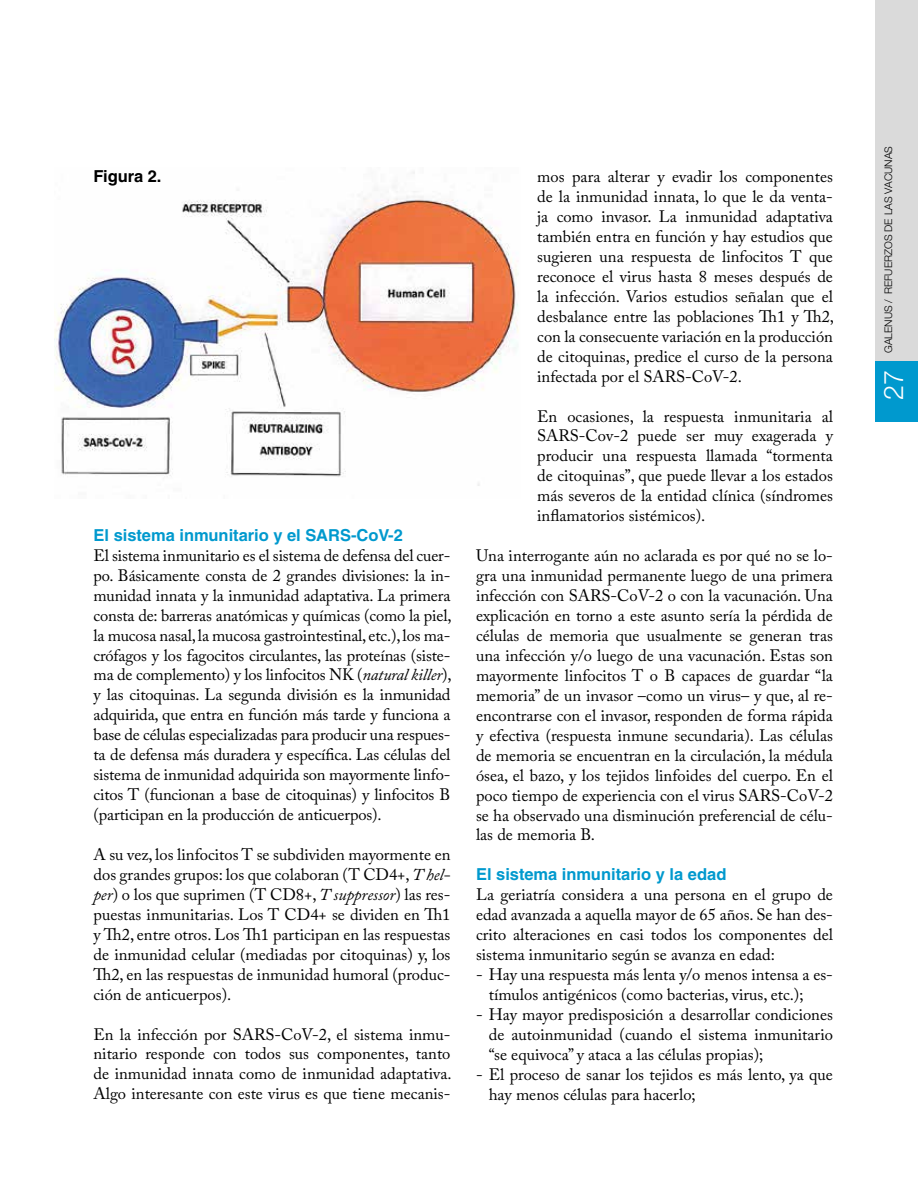
<style>
.page{position:relative;width:918px;height:1188px;background:#fff}
.page>*{position:absolute;margin:0;border:0;box-sizing:border-box;transform-origin:0 0}
.t1{font:300 27px "Helvetica Neue";color:#fff}
.t2{font:16.5px/20px "Adobe Caslon Pro";color:#000;text-align:justify}
.t3{font:700 16.5px "Helvetica LT Std";color:#0099ce}
.t4{font:700 16.5px "Helvetica LT Std";color:#000}
.t5{font:300 10.5px "Helvetica Neue";color:#000}
.s1{font-style:italic}
</style>
<div class="page">
<img style="left:54px;top:172px;width:465px;height:314px">
<div style="left:875px;top:0;width:43px;height:412px;background:#dadada"></div>
<div style="left:875px;top:361px;width:43px;height:61px;background:#0099ce"></div>
<p class="t4" style="left:94px;top:166px;width:70px">Figura 2.</p>
<p class="t3" style="left:94px;top:525px;width:311px">El sistema inmunitario y el SARS-CoV-2</p>
<p class="t2" style="left:94px;top:545px;width:360px">El sistema inmunitario es el sistema de defensa del cuer&shy;po. Básicamente consta de 2 grandes divisiones: la in&shy;munidad innata y la inmunidad adaptativa. La primera consta de: barreras anatómicas y químicas (como la piel, la mucosa nasal, la mucosa gastrointestinal, etc.), los ma&shy;crófagos y los fagocitos circulantes, las proteínas (siste&shy;ma de complemento) y los linfocitos NK (<span class="s1">natural killer</span>), y las citoquinas. La segunda división es la inmunidad adquirida, que entra en función más tarde y funciona a base de células especializadas para producir una respues&shy;ta de defensa más duradera y específica. Las células del sistema de inmunidad adquirida son mayormente linfo&shy;citos T (funcionan a base de citoquinas) y linfocitos B (participan en la producción de anticuerpos).</p>
<p class="t2" style="left:94px;top:844px;width:358px">A su vez, los linfocitos T se subdividen mayormente en dos grandes grupos: los que colaboran (T CD4+, <span class="s1">T hel&shy;per</span>) o los que suprimen (T CD8+, <span class="s1">T suppressor</span>) las res&shy;puestas inmunitarias. Los T CD4+ se dividen en Th1 y Th2, entre otros. Los Th1 participan en las respuestas de inmunidad celular (mediadas por citoquinas) y, los Th2, en las respuestas de inmunidad humoral (produc&shy;ción de anticuerpos).</p>
<p class="t2" style="left:94px;top:1024px;width:360px">En la infección por SARS-CoV-2, el sistema inmu&shy;nitario responde con todos sus componentes, tanto de inmunidad innata como de inmunidad adaptativa.<br>Algo interesante con este virus es que tiene mecanis-</p>
<p class="t2" style="left:537px;top:166px;width:298px">mos para alterar y evadir los componentes de la inmunidad innata, lo que le da venta&shy;ja como invasor. La inmunidad adaptativa también entra en función y hay estudios que sugieren una respuesta de linfocitos T que reconoce el virus hasta 8 meses después de la infección. Varios estudios señalan que el desbalance entre las poblaciones Th1 y Th2, con la consecuente variación en la producción de citoquinas, predice el curso de la persona infectada por el SARS-CoV-2.</p>
<p class="t2" style="left:537px;top:406px;width:297px">En ocasiones, la respuesta inmunitaria al SARS-Cov-2 puede ser muy exagerada y producir una respuesta llamada “tormenta de citoquinas”, que puede llevar a los estados más severos de la entidad clínica (síndromes inflamatorios sistémicos).</p>
<p class="t2" style="left:476px;top:546px;width:358px">Una interrogante aún no aclarada es por qué no se lo&shy;gra una inmunidad permanente luego de una primera infección con SARS-CoV-2 o con la vacunación. Una explicación en torno a este asunto sería la pérdida de células de memoria que usualmente se generan tras una infección y/o luego de una vacunación. Estas son mayormente linfocitos T o B capaces de guardar “la memoria” de un invasor –como un virus– y que, al re&shy;encontrarse con el invasor, responden de forma rápida y efectiva (respuesta inmune secundaria). Las células de memoria se encuentran en la circulación, la médula ósea, el bazo, y los tejidos linfoides del cuerpo. En el poco tiempo de experiencia con el virus SARS-CoV-2 se ha observado una disminución preferencial de célu&shy;las de memoria B.</p>
<p class="t3" style="left:476px;top:864px;width:252px">El sistema inmunitario y la edad</p>
<p class="t2" style="left:476px;top:885px;width:359px">La geriatría considera a una persona en el grupo de edad avanzada a aquella mayor de 65 años. Se han des&shy;crito alteraciones en casi todos los componentes del sistema inmunitario según se avanza en edad:</p>
<p class="t2" style="left:489px;top:964px;width:346px;text-indent:-13px">- Hay una respuesta más lenta y/o menos intensa a es&shy;tímulos antigénicos (como bacterias, virus, etc.);</p>
<p class="t2" style="left:489px;top:1004px;width:346px;text-indent:-13px">- Hay mayor predisposición a desarrollar condiciones de autoinmunidad (cuando el sistema inmunitario “se equivoca” y ataca a las células propias);</p>
<p class="t2" style="left:489px;top:1064px;width:346px;text-indent:-13px">- El proceso de sanar los tejidos es más lento, ya que hay menos células para hacerlo;</p>
<p class="t5" style="left:882px;top:353px;width:208px;rotate:-90deg">GALENUS / REFUERZOS DE LAS VACUNAS</p>
<h1 class="t1" style="left:877px;top:400px;width:32px;rotate:-90deg">27</h1>
</div>
